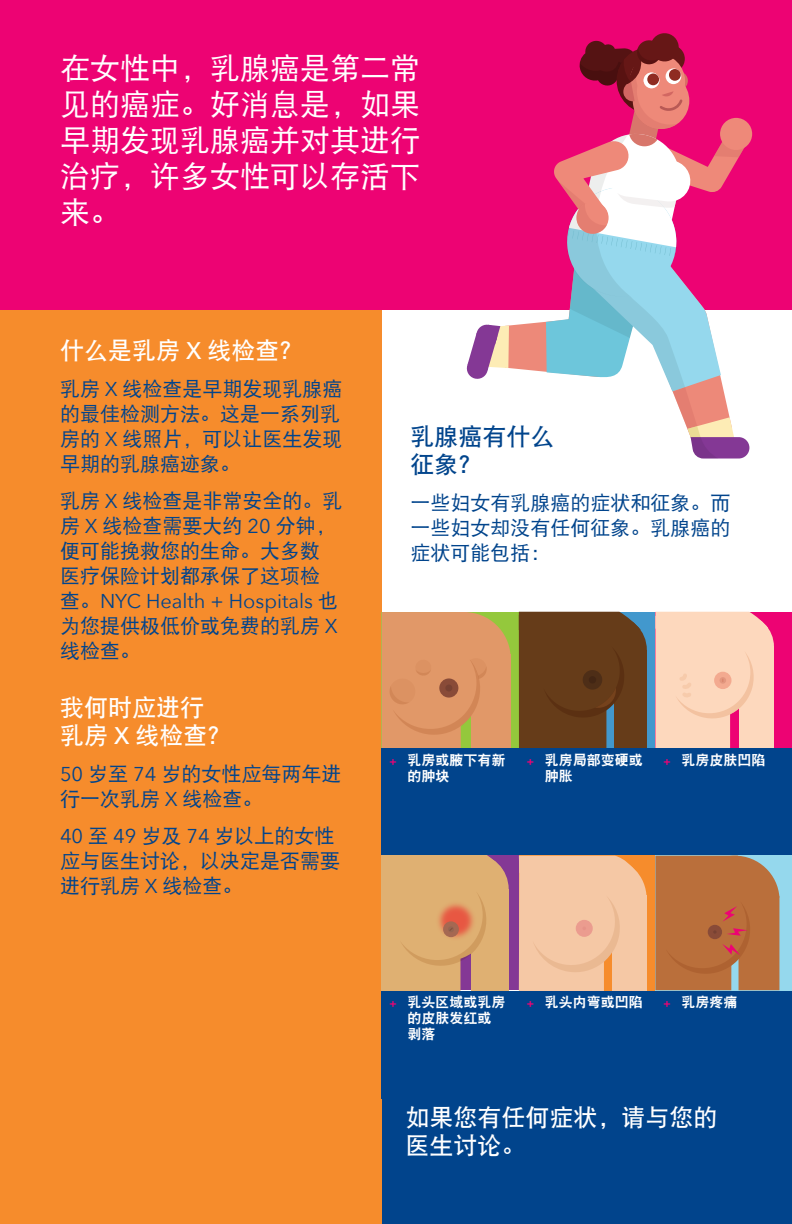
<style>
.page{position:relative;width:792px;height:1224px;background:#fff}
.page>*{position:absolute;margin:0;border:0;box-sizing:border-box;transform-origin:0 0}
.text_intro{font:30px/36px "DFP Hei W5";color:#fff;text-align:justify}
.text_subhead{font:24px/28px "DFP Hei W7";color:#fff}
.text_subhead-2{font:24px/28px "DFP Hei W7";color:#01448c}
.text{font:20px/25px "DFP Hei W5";color:#01448c}
.t1{font:14px/16px "DFP Hei W9";color:#fff}
.s1{font-family:"Avenir Next";font-weight:500}
.s2{font-family:"Avenir Next"}
.s3{color:#ed0373}
</style>
<div class="page">
<div style="left:382px;top:1045px;width:410px;height:179px;background:#01448c"></div>
<div style="left:0;top:310px;width:382px;height:914px;background:#f68c2c"></div>
<div style="left:0;top:0;width:792px;height:310px;background:#ed0373"></div>
<div style="left:720px;top:118px;width:32px;height:32px;background:#ee8979;border-radius:50%"></div>
<svg style="left:466px;top:33px;width:283px;height:426px"></svg>
<div style="left:382px;top:612px;width:137px;height:136px;background:#94c83c"></div>
<svg style="left:382px;top:612px;width:129px;height:136px;background:#db9764"></svg>
<div style="left:519px;top:612px;width:136px;height:136px;background:#4298cd"></div>
<div style="left:615px;top:650px;width:32px;height:98px;background:#663c19"></div>
<div style="left:577px;top:615px;width:70px;height:70px;background:#663c19;border-radius:50%"></div>
<div style="left:519px;top:612px;width:122px;height:136px;background:#663c19"></div>
<div style="left:581px;top:672px;width:35px;height:36px;background:linear-gradient(to bottom,#633b19,#6b3e1a);border-radius:50%"></div>
<div style="left:583px;top:670px;width:19px;height:20px;background:#4e2e17;border-radius:50%"></div>
<div style="left:589px;top:676px;width:7px;height:8px;background:#432614;border-radius:50%"></div>
<div style="left:655px;top:612px;width:137px;height:136px;background:#ed0373"></div>
<div style="left:740px;top:646px;width:34px;height:102px;background:#fdd8bd"></div>
<div style="left:709px;top:614px;width:65px;height:65px;background:#fdd8bd;border-radius:50%"></div>
<svg style="left:655px;top:612px;width:113px;height:136px"></svg>
<div style="left:382px;top:748px;width:137px;height:108px;background:#01448c"></div>
<div style="left:519px;top:748px;width:136px;height:108px;background:#01448c"></div>
<div style="left:655px;top:748px;width:137px;height:108px;background:#01448c"></div>
<div style="left:382px;top:856px;width:137px;height:134px;background:#843895"></div>
<svg style="left:382px;top:856px;width:127px;height:134px;background:#daa770"></svg>
<div style="left:519px;top:856px;width:136px;height:136px;background:#f68c2c"></div>
<svg style="left:519px;top:856px;width:128px;height:135px;background:#f4c49f"></svg>
<div style="left:655px;top:856px;width:137px;height:134px;background:#95d8ed"></div>
<svg style="left:655px;top:856px;width:124px;height:134px;background:#b77143"></svg>
<div style="left:382px;top:991px;width:137px;height:108px;background:#01448c"></div>
<div style="left:519px;top:991px;width:136px;height:108px;background:#01448c"></div>
<div style="left:655px;top:991px;width:137px;height:108px;background:#01448c"></div>
<p class="text_intro" style="left:60px;top:49px;width:361px">在女性中，乳腺癌是第二常见的癌症。好消息是，如果早期发现乳腺癌并对其进行治疗，许多女性可以存活下来。</p>
<p class="text_subhead" style="left:60px;top:336px;width:245px">什么是乳房 <span class="s1">X</span> 线检查？</p>
<p class="text" style="left:60px;top:376px;width:284px">乳房 <span class="s2">X</span> 线检查是早期发现乳腺癌的最佳检测方法。这是一系列乳房的 <span class="s2">X</span> 线照片，可以让医生发现早期的乳腺癌迹象。</p>
<p class="text" style="left:60px;top:488px;width:284px">乳房 <span class="s2">X</span> 线检查是非常安全的。乳房 <span class="s2">X</span> 线检查需要大约 <span class="s2">20</span> 分钟，便可能挽救您的生命。大多数医疗保险计划都承保了这项检查。<span class="s2">NYC Health + Hospitals</span> 也为您提供极低价或免费的乳房 <span class="s2">X</span>线检查。</p>
<p class="text_subhead" style="left:60px;top:693px;width:173px">我何时应进行乳房 <span class="s1">X</span> 线检查？</p>
<p class="text" style="left:60px;top:761px;width:283px"><span class="s2">50</span> 岁至 <span class="s2">74</span> 岁的女性应每两年进行一次乳房 <span class="s2">X</span> 线检查。</p>
<p class="text" style="left:60px;top:823px;width:281px"><span class="s2">40</span> 至 <span class="s2">49</span> 岁及 <span class="s2">74</span> 岁以上的女性应与医生讨论，以决定是否需要进行乳房 <span class="s2">X</span> 线检查。</p>
<p class="text_subhead-2" style="left:410px;top:422px;width:146px">乳腺癌有什么征象？</p>
<p class="text" style="left:410px;top:490px;width:322px;text-align:justify">一些妇女有乳腺癌的症状和征象。而一些妇女却没有任何征象。乳腺癌的症状可能包括：</p>
<p class="t1" style="left:408px;top:752px;width:99px;text-indent:-18px"><span class="s3">+</span> 乳房或腋下有新的肿块</p>
<p class="t1" style="left:545px;top:752px;width:99px;text-indent:-18px"><span class="s3">+</span> 乳房局部变硬或肿胀</p>
<p class="t1" style="left:663px;top:752px;width:104px"><span class="s3">+</span> 乳房皮肤凹陷</p>
<p class="t1" style="left:408px;top:994px;width:99px;text-indent:-18px"><span class="s3">+</span> 乳头区域或乳房的皮肤发红或剥落</p>
<p class="t1" style="left:527px;top:994px;width:118px"><span class="s3">+</span> 乳头内弯或凹陷</p>
<p class="t1" style="left:663px;top:994px;width:76px"><span class="s3">+</span> 乳房疼痛</p>
<p class="text_subhead" style="left:406px;top:1103px;width:313px">如果您有任何症状，请与您的医生讨论。</p>
</div>
